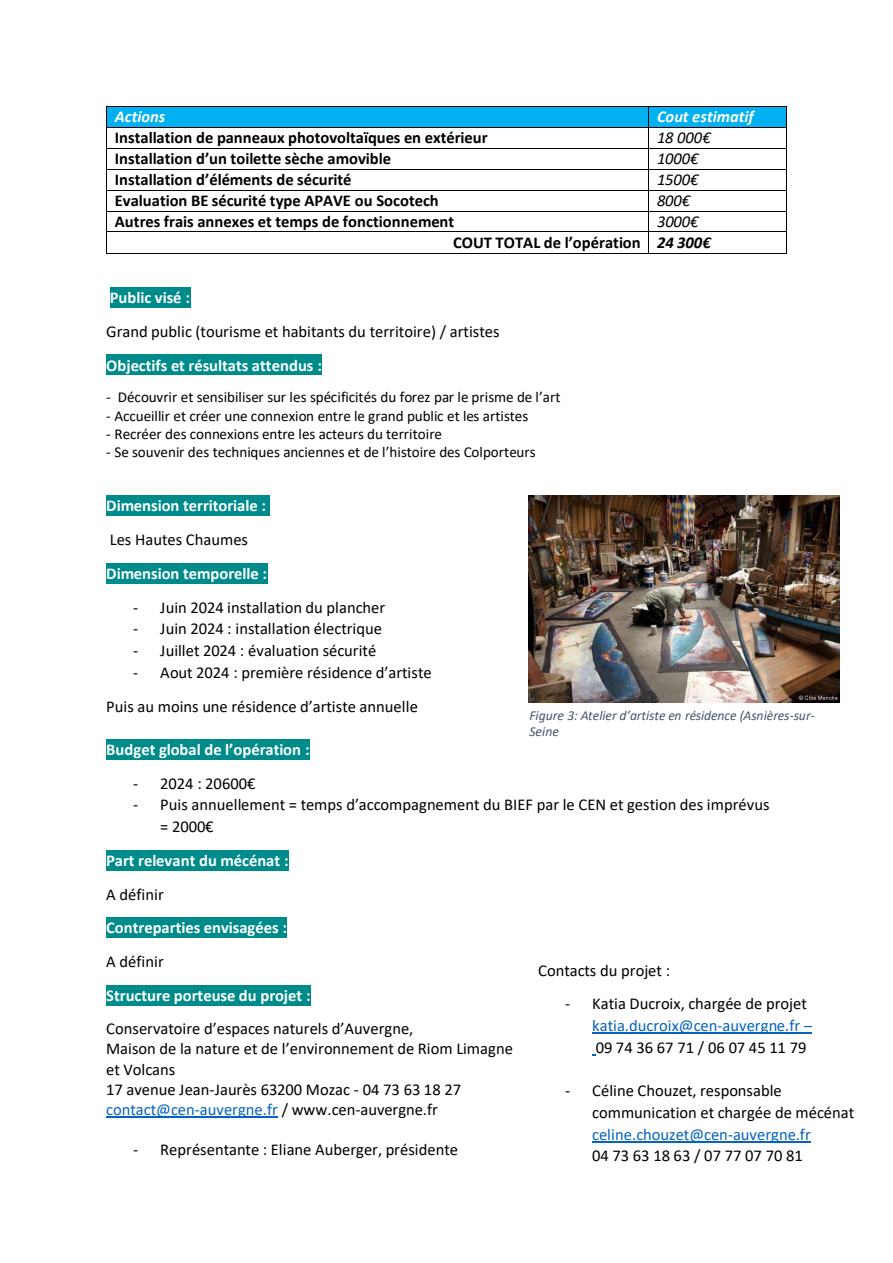
<style>
.page{position:relative;width:893px;height:1263px;background:#fff}
.page>*{position:absolute;margin:0;border:0;box-sizing:border-box;transform-origin:0 0}
.t1{font:16.5px/20.1px "Calibri";color:#000}
.t2{font:700 16.5px "Calibri";color:#000}
.t3{font:700 16.5px "Calibri";color:#fff}
.t4{font:16.5px "Calibri";color:#0563c1}
.t5{font:italic 16.5px "Calibri";letter-spacing:-.005em;color:#000}
.t6{font:italic 700 16.5px "Calibri";color:#fff}
.t7{font:italic 700 16.5px "Calibri";color:#000}
.t8{font:15.15px "Calibri";color:#000}
.t9{font:italic 13.65px/16.6px "Calibri";color:#44546a}
.s1{color:#0563c1}
</style>
<div class="page">
<div style="left:107px;top:107px;width:541px;height:20px;background:#00b0f0"></div>
<div style="left:649px;top:107px;width:137px;height:20px;background:#00b0f0"></div>
<hr style="left:107px;top:106px;width:541px;height:1px;background:#000">
<hr style="left:649px;top:106px;width:137px;height:1px;background:#000">
<hr style="left:107px;top:127px;width:541px;height:1px;background:#000">
<hr style="left:649px;top:127px;width:137px;height:1px;background:#000">
<hr style="left:107px;top:148px;width:541px;height:1px;background:#000">
<hr style="left:649px;top:148px;width:137px;height:1px;background:#000">
<hr style="left:107px;top:169px;width:541px;height:1px;background:#000">
<hr style="left:649px;top:169px;width:137px;height:1px;background:#000">
<hr style="left:107px;top:190px;width:541px;height:1px;background:#000">
<hr style="left:649px;top:190px;width:137px;height:1px;background:#000">
<hr style="left:107px;top:211px;width:541px;height:1px;background:#000">
<hr style="left:649px;top:211px;width:137px;height:1px;background:#000">
<hr style="left:107px;top:232px;width:541px;height:1px;background:#000">
<hr style="left:649px;top:232px;width:137px;height:1px;background:#000">
<svg style="left:106px;top:106px;width:1px;height:148px"></svg>
<hr style="left:107px;top:253px;width:541px;height:1px;background:#000">
<svg style="left:648px;top:106px;width:1px;height:148px"></svg>
<hr style="left:649px;top:253px;width:137px;height:1px;background:#000">
<svg style="left:786px;top:106px;width:1px;height:148px"></svg>
<div style="left:110px;top:287px;width:80px;height:21px;background:#008b8b"></div>
<div style="left:106px;top:355px;width:216px;height:20px;background:#008b8b"></div>
<div style="left:106px;top:496px;width:164px;height:20px;background:#008b8b"></div>
<div style="left:106px;top:563px;width:161px;height:20px;background:#008b8b"></div>
<div style="left:106px;top:739px;width:203px;height:20px;background:#008b8b"></div>
<div style="left:106px;top:850px;width:183px;height:20px;background:#008b8b"></div>
<div style="left:106px;top:918px;width:181px;height:20px;background:#008b8b"></div>
<div style="left:106px;top:985px;width:204px;height:20px;background:#008b8b"></div>
<hr style="left:106px;top:1117px;width:172px;height:1px;background:#0563c1">
<img style="left:528px;top:496px;width:311px;height:206px">
<hr style="left:592px;top:1033px;width:220px;height:1px;background:#0563c1">
<hr style="left:592px;top:1142px;width:219px;height:1px;background:#0563c1">
<p class="t6" style="left:115px;top:110px;width:52px">Actions</p>
<p class="t6" style="left:657px;top:110px;width:98px">Cout estimatif</p>
<p class="t2" style="left:115px;top:131px;width:374px">Installation de panneaux photovoltaïques en extérieur</p>
<p class="t5" style="left:657px;top:131px;width:55px">18 000€</p>
<p class="t2" style="left:115px;top:152px;width:278px">Installation d’un toilette sèche amovible</p>
<p class="t5" style="left:657px;top:152px;width:43px">1000€</p>
<p class="t2" style="left:115px;top:173px;width:238px">Installation d’éléments de sécurité</p>
<p class="t5" style="left:657px;top:173px;width:43px">1500€</p>
<p class="t2" style="left:115px;top:194px;width:325px">Evaluation BE sécurité type APAVE ou Socotech</p>
<p class="t5" style="left:657px;top:194px;width:35px">800€</p>
<p class="t2" style="left:115px;top:214px;width:341px">Autres frais annexes et temps de fonctionnement</p>
<p class="t5" style="left:657px;top:214px;width:43px">3000€</p>
<p class="t2" style="left:453px;top:235px;width:189px">COUT TOTAL de l’opération</p>
<p class="t7" style="left:657px;top:235px;width:55px">24 300€</p>
<p class="t3" style="left:110px;top:290px;width:82px">Public visé :</p>
<p class="t1" style="left:106px;top:323px;width:395px">Grand public (tourisme et habitants du territoire) / artistes</p>
<p class="t3" style="left:106px;top:358px;width:217px">Objectifs et résultats attendus :</p>
<p class="t8" style="left:106px;top:391px;width:456px">- Découvrir et sensibiliser sur les spécificités du forez par le prisme de l’art</p>
<p class="t8" style="left:106px;top:409px;width:424px">- Accueillir et créer une connexion entre le grand public et les artistes</p>
<p class="t8" style="left:106px;top:428px;width:337px">- Recréer des connexions entre les acteurs du territoire</p>
<p class="t8" style="left:106px;top:446px;width:431px">- Se souvenir des techniques anciennes et de l’histoire des Colporteurs</p>
<p class="t3" style="left:106px;top:499px;width:170px">Dimension territoriale : :</p>
<p class="t1" style="left:110px;top:531px;width:140px">Les Hautes Chaumes</p>
<p class="t3" style="left:106px;top:566px;width:162px">Dimension temporelle :</p>
<p class="t1" style="left:133px;top:598px;width:253px">- Juin 2024 installation du plancher</p>
<p class="t1" style="left:133px;top:620px;width:250px">- Juin 2024 : installation électrique</p>
<p class="t1" style="left:133px;top:642px;width:244px">- Juillet 2024 : évaluation sécurité</p>
<p class="t1" style="left:133px;top:664px;width:300px">- Aout 2024 : première résidence d’artiste</p>
<p class="t1" style="left:106px;top:697px;width:313px">Puis au moins une résidence d’artiste annuelle</p>
<p class="t3" style="left:106px;top:742px;width:205px">Budget global de l’opération :</p>
<p class="t1" style="left:133px;top:774px;width:124px">- 2024 : 20600€</p>
<p class="t1" style="left:133px;top:796px;width:638px">- Puis annuellement = temps d’accompagnement du BIEF par le CEN et gestion des imprévus</p>
<p class="t1" style="left:160px;top:818px;width:55px">= 2000€</p>
<p class="t3" style="left:106px;top:853px;width:184px">Part relevant du mécénat :</p>
<p class="t1" style="left:106px;top:885px;width:59px">A définir</p>
<p class="t3" style="left:106px;top:921px;width:182px">Contreparties envisagées :</p>
<p class="t1" style="left:106px;top:953px;width:59px">A définir</p>
<p class="t3" style="left:106px;top:988px;width:206px">Structure porteuse du projet :</p>
<p class="t1" style="left:106px;top:1020px;width:408px">Conservatoire d’espaces naturels d’Auvergne,<br>Maison de la nature et de l’environnement de Riom Limagne et Volcans<br>17 avenue Jean-Jaurès 63200 Mozac - 04 73 63 18 27 <span class="s1">contact@cen-auvergne.fr</span> / www.cen-auvergne.fr</p>
<p class="t1" style="left:133px;top:1141px;width:326px">- Représentante : Eliane Auberger, présidente</p>
<p class="t9" style="left:529px;top:708px;width:287px">Figure 3: Atelier d’artiste en résidence (Asnières-sur-<br>Seine</p>
<p class="t1" style="left:538px;top:961px;width:133px">Contacts du projet :</p>
<p class="t1" style="left:565px;top:995px;width:243px">- Katia Ducroix, chargée de projet</p>
<p class="t4" style="left:592px;top:1019px;width:222px">katia.ducroix@cen-auvergne.fr –</p>
<p class="t1" style="left:596px;top:1038px;width:212px">09 74 36 67 71 / 06 07 45 11 79</p>
<p class="t1" style="left:592px;top:1081px;width:264px;line-height:21.8px;text-indent:-27px">- Céline Chouzet, responsable communication et chargée de mécénat <span class="s1">celine.chouzet@cen-auvergne.fr</span></p>
<p class="t1" style="left:592px;top:1147px;width:212px">04 73 63 18 63 / 07 77 07 70 81</p>
</div>
